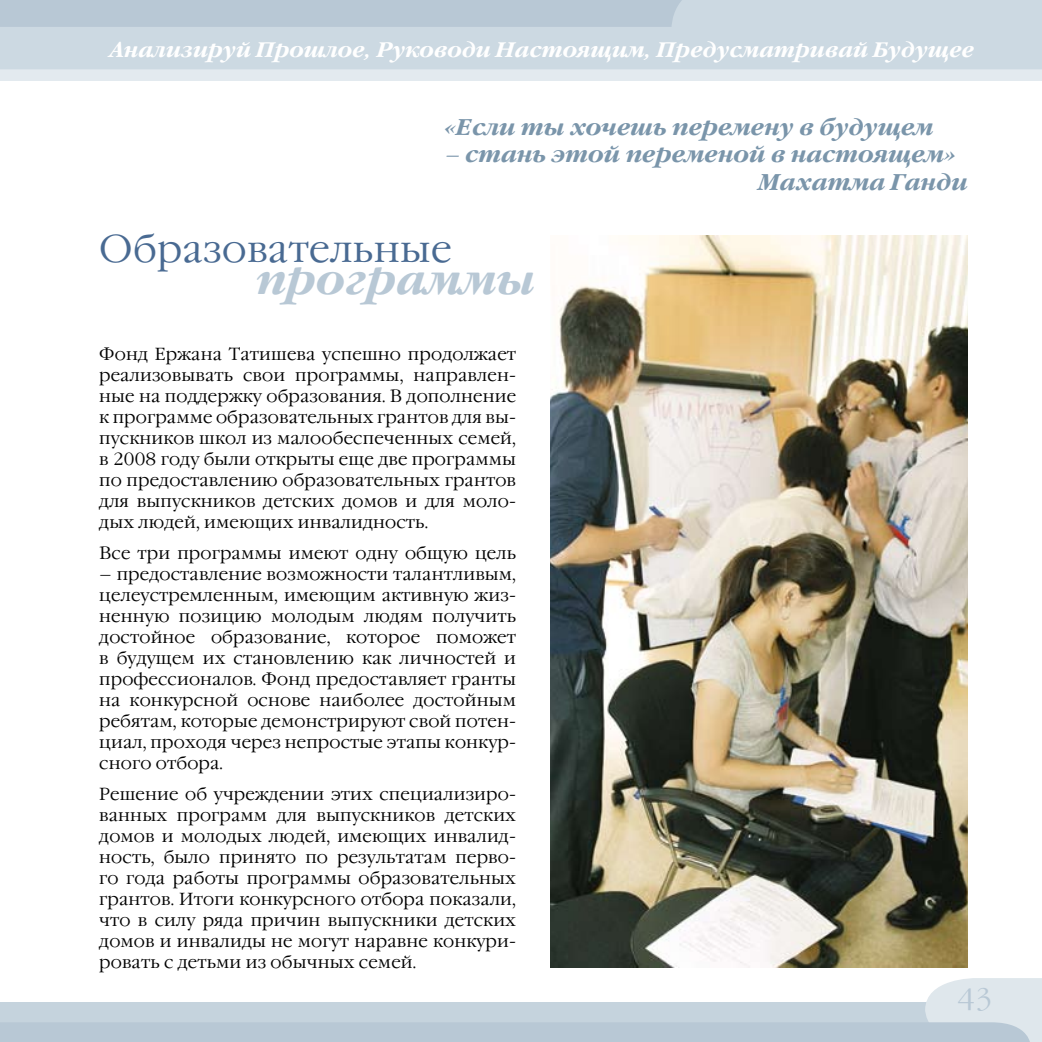
<style>
.page{position:relative;width:1042px;height:1042px;background:#fff}
.page>*{position:absolute;margin:0;border:0;box-sizing:border-box;transform-origin:0 0}
.t1{font:italic 700 42px "DS Garamond";letter-spacing:.01em;color:#b8c8d5}
.t2{font:300 38.5px "DS Garamond";letter-spacing:.01em;color:#496a92}
.t3{font:300 28px "DS Garamond";color:#b8c8d5}
.t4{font:italic 700 22.75px/27.3px "DS Garamond";letter-spacing:.01em;color:#7a95aa}
.t5{font:italic 700 21px "DS Garamond";letter-spacing:.01em;color:#fff}
.t6{font:300 17.5px/21px "DS Garamond";letter-spacing:.01em;color:#000;text-align:justify}
</style>
<div class="page">
<div style="left:0;top:0;width:1042px;height:81px;background:#e3eaef"></div>
<div style="left:721px;top:0;width:321px;height:69px;background:#ccd9e2"></div>
<svg style="left:0;top:0;width:721px;height:69px;background:#c4d2dd"></svg>
<svg style="left:0;top:978px;width:1042px;height:64px"></svg>
<img style="left:551px;top:235px;width:416px;height:732px">
<p class="t5" style="left:111px;top:38px;width:865px">Анализируй Прошлое, Руководи Настоящим, Предусматривай Будущее</p>
<h3 class="t4" style="left:445px;top:115px;width:490px">«Если ты хочешь перемену в будущем</h3>
<h3 class="t4" style="left:759px;top:142px;width:210px;text-indent:-314px">– стань этой переменой в настоящем»<br>Махатма Ганди</h3>
<h2 class="t2" style="left:99px;top:228px;width:354px">Образовательные</h2>
<h1 class="t1" style="left:256px;top:256px;width:279px">программы</h1>
<p class="t6" style="left:99px;top:344px;width:418px">Фонд Ержана Татишева успешно продолжает реализовывать свои программы, направлен&shy;ные на поддержку образования. В дополнение к программе образовательных грантов для вы&shy;пускников школ из малообеспеченных семей, в 2008 году были открыты еще две программы по предоставлению образовательных грантов для выпускников детских домов и для моло&shy;дых людей, имеющих инвалидность.</p>
<p class="t6" style="left:99px;top:543px;width:418px">Все три программы имеют одну общую цель</p>
<p class="t6" style="left:99px;top:564px;width:418px">– предоставление возможности талантливым, целеустремленным, имеющим активную жиз&shy;ненную позицию молодым людям получить достойное образование, которое поможет в будущем их становлению как личностей и профессионалов. Фонд предоставляет гранты на конкурсной основе наиболее достойным ребятам, которые демонстрируют свой потен&shy;циал, проходя через непростые этапы конкур&shy;сного отбора.</p>
<p class="t6" style="left:99px;top:783px;width:418px">Решение об учреждении этих специализиро&shy;ванных программ для выпускников детских домов и молодых людей, имеющих инвалид&shy;ность, было принято по результатам перво&shy;го года работы программы образовательных грантов. Итоги конкурсного отбора показали, что в силу ряда причин выпускники детских домов и инвалиды не могут наравне конкури&shy;ровать с детьми из обычных семей.</p>
<h3 class="t3" style="left:958px;top:983px;width:32px">43</h3>
</div>
